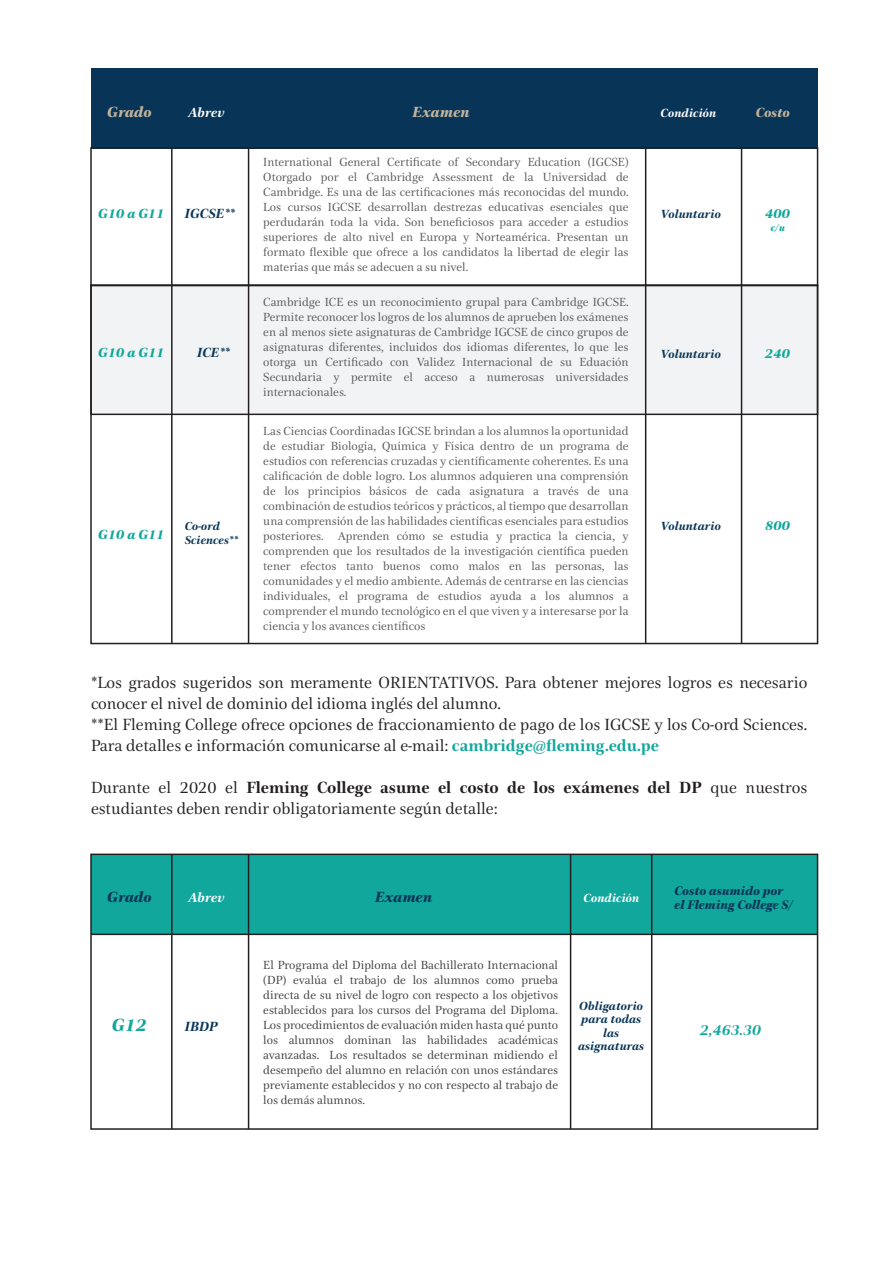
<style>
.page{position:relative;width:893px;height:1263px;background:#fff}
.page>*{position:absolute;margin:0;border:0;box-sizing:border-box;transform-origin:0 0}
.t1{font:italic 800 18px "Civita";color:#12a79d}
.t2{font:16.5px/21px "Civita";color:#231f20}
.t3{font:italic 800 15px "Civita";color:#c3b49b}
.t4{font:italic 800 15px "Civita";color:#083557}
.t5{font:italic 700 15px "Civita";color:#12a79d}
.t6{font:italic 800 13.5px "Civita";color:#12a79d}
.t7{font:italic 700 13.5px "Civita";color:#083557}
.t8{font:italic 700 13.5px "Civita";letter-spacing:-.015em;color:#fff}
.t9{font:italic 800 13.5px "Civita";color:#c3b49b}
.t10{font:italic 800 12.6px/14px "Civita";color:#083557}
.t11{font:12px/15px "Civita";color:#57585a;text-align:justify}
.t12{font:12px/15px "Civita";color:#3e3e3f;text-align:justify}
.t13{font:italic 700 12px/13.5px "Civita";color:#083557;text-align:center}
.t14{font:italic 700 12px "Civita";color:#fff}
.t15{font:italic 700 11.85px/13.8px "Civita";color:#083557}
.t16{font:italic 800 9.9px "Civita";color:#12a79d}
.s1{font-weight:700;color:#12a79d}
.s2{font-weight:700}
</style>
<div class="page">
<div style="left:91px;top:285px;width:726px;height:129px;background:#f2f3f4"></div>
<div style="left:91px;top:69px;width:726px;height:80px;background:#083557"></div>
<div style="left:91px;top:854px;width:726px;height:80px;background:#12a79d"></div>
<div style="left:90px;top:853px;width:728px;height:277px;border:2px solid #231f20"></div>
<hr style="left:171px;top:854px;width:2px;height:275px;background:#231f20">
<hr style="left:248px;top:854px;width:1px;height:275px;background:#231f20">
<hr style="left:651px;top:854px;width:1px;height:275px;background:#231f20">
<hr style="left:570px;top:854px;width:1px;height:275px;background:#231f20">
<hr style="left:91px;top:933px;width:726px;height:2px;background:#231f20">
<div style="left:90px;top:147px;width:728px;height:139px;border:2px solid #231f20"></div>
<div style="left:90px;top:285px;width:728px;height:130px;border:2px solid #231f20"></div>
<hr style="left:171px;top:148px;width:2px;height:495px;background:#231f20">
<hr style="left:248px;top:148px;width:1px;height:495px;background:#231f20">
<hr style="left:645px;top:148px;width:1px;height:495px;background:#231f20">
<hr style="left:741px;top:148px;width:1px;height:495px;background:#231f20">
<p class="t3" style="left:107px;top:102px;width:46px">Grado</p>
<p class="t8" style="left:188px;top:104px;width:38px">Abrev</p>
<p class="t3" style="left:413px;top:102px;width:59px">Examen</p>
<p class="t14" style="left:661px;top:105px;width:57px">Condición</p>
<p class="t9" style="left:756px;top:104px;width:36px">Costo</p>
<p class="t11" style="left:263px;top:154px;width:367px">International General Certificate of Secondary Education (IGCSE)<br>Otorgado por el Cambridge Assessment de la Universidad de Cambridge. Es una de las certificaciones más reconocidas del mundo.<br>Los cursos IGCSE desarrollan destrezas educativas esenciales que perdudarán toda la vida. Son beneficiosos para acceder a estudios superiores de alto nivel en Europa y Norteamérica. Presentan un formato flexible que ofrece a los candidatos la libertad de elegir las materias que más se adecuen a su nivel.</p>
<p class="t11" style="left:263px;top:295px;width:367px">Cambridge ICE es un reconocimiento grupal para Cambridge IGCSE.<br>Permite reconocer los logros de los alumnos de aprueben los exámenes en al menos siete asignaturas de Cambridge IGCSE de cinco grupos de asignaturas diferentes, incluidos dos idiomas diferentes, lo que les otorga un Certificado con Validez Internacional de su Eduación Secundaria y permite el acceso a numerosas universidades internacionales.</p>
<p class="t11" style="left:263px;top:423px;width:367px">Las Ciencias Coordinadas IGCSE brindan a los alumnos la oportunidad de estudiar Biología, Química y Física dentro de un programa de estudios con referencias cruzadas y científicamente coherentes. Es una calificación de doble logro. Los alumnos adquieren una comprensión de los principios básicos de cada asignatura a través de una combinación de estudios teóricos y prácticos, al tiempo que desarrollan una comprensión de las habilidades científicas esenciales para estudios posteriores. Aprenden cómo se estudia y practica la ciencia, y comprenden que los resultados de la investigación científica pueden tener efectos tanto buenos como malos en las personas, las comunidades y el medio ambiente. Además de centrarse en las ciencias individuales, el programa de estudios ayuda a los alumnos a comprender el mundo tecnológico en el que viven y a interesarse por la ciencia y los avances científicos</p>
<p class="t7" style="left:185px;top:205px;width:51px">IGCSE**</p>
<p class="t6" style="left:98px;top:205px;width:68px">G10 a G11</p>
<p class="t13" style="left:661px;top:207px;width:62px">Voluntario</p>
<p class="t6" style="left:98px;top:343px;width:68px">G10 a G11</p>
<p class="t7" style="left:197px;top:343px;width:34px">ICE**</p>
<p class="t13" style="left:661px;top:347px;width:62px">Voluntario</p>
<p class="t13" style="left:661px;top:519px;width:62px">Voluntario</p>
<p class="t6" style="left:98px;top:525px;width:68px">G10 a G11</p>
<p class="t15" style="left:185px;top:519px;width:55px">Co-ord<br>Sciences**</p>
<p class="t6" style="left:765px;top:205px;width:26px">400</p>
<p class="t16" style="left:771px;top:222px;width:16px">c/u</p>
<p class="t6" style="left:765px;top:345px;width:26px">240</p>
<p class="t6" style="left:765px;top:516px;width:26px">800</p>
<p class="t2" style="left:91px;top:671px;width:718px">*Los grados sugeridos son meramente ORIENTATIVOS. Para obtener mejores logros es necesario conocer el nivel de dominio del idioma inglés del alumno.<br>**El Fleming College ofrece opciones de fraccionamiento de pago de los IGCSE y los Co-ord Sciences.<br>Para detalles e información comunicarse al e-mail: <span class="s1">cambridge@fleming.edu.pe</span></p>
<h2 class="t2" style="left:91px;top:777px;width:718px">Durante el 2020 el <span class="s2">Fleming College asume el costo de los exámenes del DP</span> que nuestros estudiantes deben rendir obligatoriamente según detalle:</h2>
<p class="t4" style="left:107px;top:887px;width:46px">Grado</p>
<p class="t8" style="left:188px;top:889px;width:38px">Abrev</p>
<p class="t14" style="left:584px;top:890px;width:57px">Condición</p>
<p class="t10" style="left:675px;top:883px;width:120px">Costo asumido por el Fleming College S/</p>
<p class="t4" style="left:375px;top:887px;width:59px">Examen</p>
<h1 class="t1" style="left:112px;top:1013px;width:37px">G12</h1>
<p class="t7" style="left:185px;top:1017px;width:34px">IBDP</p>
<p class="t12" style="left:263px;top:957px;width:296px">El Programa del Diploma del Bachillerato Internacional (DP) evalúa el trabajo de los alumnos como prueba directa de su nivel de logro con respecto a los objetivos establecidos para los cursos del Programa del Diploma.<br>Los procedimientos de evaluación miden hasta qué punto los alumnos dominan las habilidades académicas avanzadas. Los resultados se determinan midiendo el desempeño del alumno en relación con unos estándares previamente establecidos y no con respecto al trabajo de los demás alumnos.</p>
<p class="t13" style="left:578px;top:999px;width:68px">Obligatorio para todas las asignaturas</p>
<p class="t5" style="left:700px;top:1020px;width:62px">2,463.30</p>
</div>
